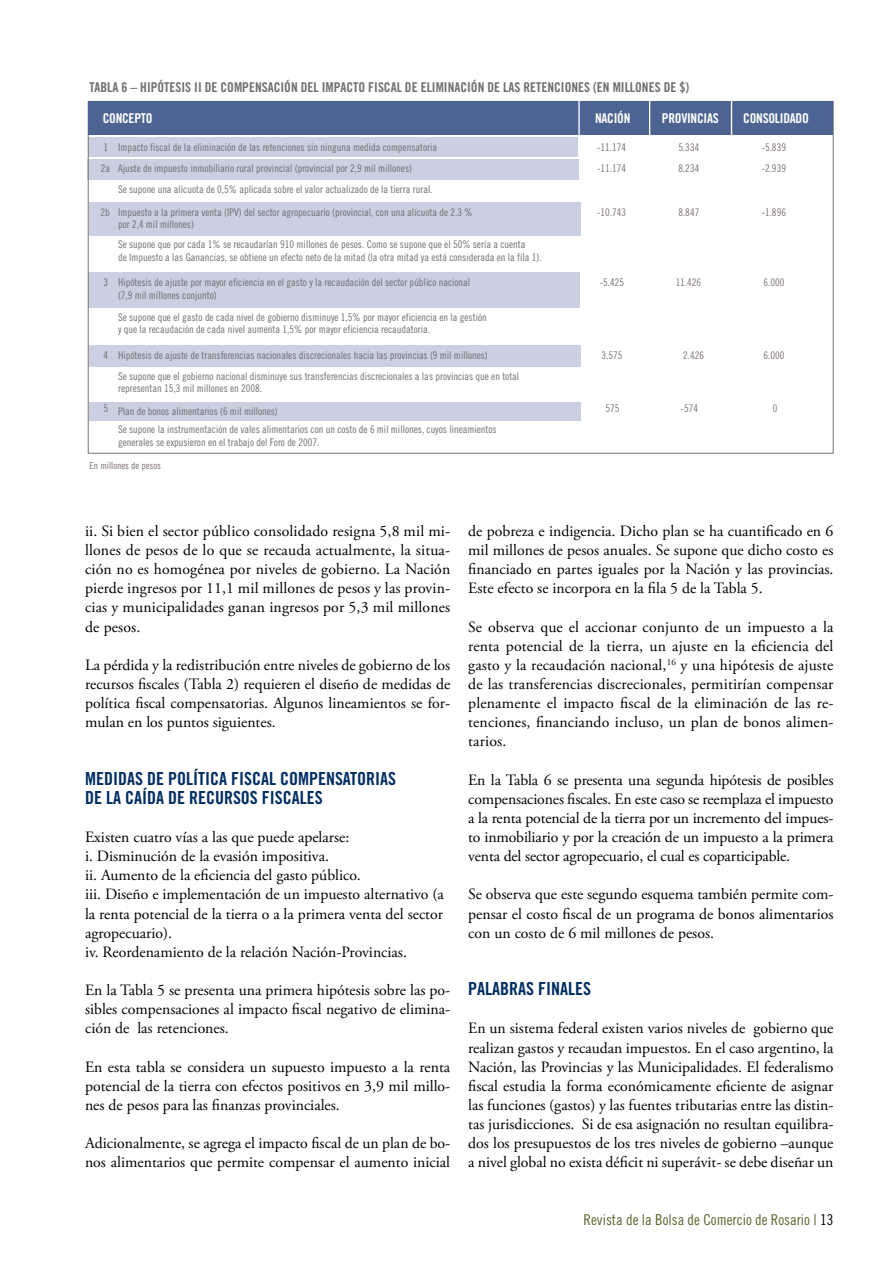
<style>
.page{position:relative;width:893px;height:1263px;background:#fff}
.page>*{position:absolute;margin:0;border:0;box-sizing:border-box;transform-origin:0 0}
.t1{font:18px "Trade Gothic Bold Cond Twenty";color:#002d62}
.t2{font:15.75px/19.2px "Adobe Garamond Pro";color:#000;text-align:justify}
.t3{font:15px "Trade Gothic Cond Eighteen";color:#5e632d}
.t4{font:13.5px "Trade Gothic Bold Cond Twenty";color:#6d6f71}
.t5{font:13.5px "Trade Gothic Bold Cond Twenty";letter-spacing:-.02em;color:#fff}
.t6{font:10.5px/12.6px "Trade Gothic Cond Eighteen";color:#6d6f71}
.t7{font:10.5px "Trade Gothic Cond Eighteen";color:#79706e}
.t8{font:9.75px "Trade Gothic Cond Eighteen";color:#79706e}
.s1{color:#000}
</style>
<div class="page">
<div style="left:89px;top:138px;width:489px;height:19px;background:#cacfe1"></div>
<div style="left:88px;top:159px;width:491px;height:21px;background:#cacfe1"></div>
<div style="left:89px;top:202px;width:491px;height:34px;background:#cacfe1"></div>
<div style="left:88px;top:272px;width:492px;height:35px;background:#cacfe1"></div>
<div style="left:89px;top:345px;width:491px;height:21px;background:#cacfe1"></div>
<div style="left:89px;top:402px;width:491px;height:18px;background:#cacfe1"></div>
<div style="left:89px;top:101px;width:744px;height:33px;background:#4d6492"></div>
<hr style="left:649px;top:99px;width:1px;height:37px;background:#fff">
<hr style="left:578px;top:99px;width:2px;height:37px;background:#fff">
<hr style="left:731px;top:99px;width:1px;height:37px;background:#fff">
<p class="t4" style="left:90px;top:79px;width:601px">TABLA 6 – HIPÓTESIS II DE COMPENSACIÓN DEL IMPACTO FISCAL DE ELIMINACIÓN DE LAS RETENCIONES (EN MILLONES DE $)</p>
<p class="t5" style="left:103px;top:110px;width:51px">CONCEPTO</p>
<p class="t5" style="left:595px;top:110px;width:37px">NACIÓN</p>
<p class="t5" style="left:662px;top:110px;width:58px">PROVINCIAS</p>
<p class="t5" style="left:743px;top:110px;width:67px">CONSOLIDADO</p>
<p class="t6" style="left:103px;top:140px;width:335px">1 Impacto fiscal de la eliminación de las retenciones sin ninguna medida compensatoria</p>
<p class="t7" style="left:597px;top:141px;width:30px">-11.174</p>
<p class="t7" style="left:678px;top:141px;width:22px">5.334</p>
<p class="t7" style="left:762px;top:141px;width:26px">-5.839</p>
<p class="t6" style="left:101px;top:161px;width:313px">2a Ajuste de impuesto inmobiliario rural provincial (provincial por 2,9 mil millones)</p>
<p class="t7" style="left:597px;top:162px;width:30px">-11.174</p>
<p class="t7" style="left:678px;top:162px;width:22px">8.234</p>
<p class="t7" style="left:762px;top:162px;width:26px">-2.939</p>
<p class="t6" style="left:100px;top:177px;width:374px;line-height:22.8px;text-indent:18px">Se supone una alícuota de 0,5% aplicada sobre el valor actualizado de la tierra rural.<br>2b Impuesto a la primera venta (IPV) del sector agropecuario (provincial, con una alícuota de 2.3 %</p>
<p class="t6" style="left:118px;top:218px;width:77px">por 2,4 mil millones)</p>
<p class="t7" style="left:597px;top:206px;width:30px">-10.743</p>
<p class="t7" style="left:678px;top:206px;width:22px">8.847</p>
<p class="t7" style="left:762px;top:206px;width:26px">-1.896</p>
<p class="t6" style="left:118px;top:238px;width:425px">Se supone que por cada 1% se recaudarían 910 millones de pesos. Como se supone que el 50% sería a cuenta<br>de Impuesto a las Ganancias, se obtiene un efecto neto de la mitad (la otra mitad ya está considerada en la fila 1).</p>
<p class="t6" style="left:118px;top:276px;width:354px;text-indent:-15px">3 Hipótesis de ajuste por mayor eficiencia en el gasto y la recaudación del sector público nacional (7,9 mil millones conjunto)</p>
<p class="t7" style="left:600px;top:276px;width:26px">-5.425</p>
<p class="t7" style="left:676px;top:276px;width:27px">11.426</p>
<p class="t7" style="left:763px;top:276px;width:22px">6.000</p>
<p class="t6" style="left:118px;top:310px;width:370px">Se supone que el gasto de cada nivel de gobierno disminuye 1,5% por mayor eficiencia en la gestión y que la recaudación de cada nivel aumenta 1,5% por mayor eficiencia recaudatoria.</p>
<p class="t6" style="left:103px;top:348px;width:386px">4 Hipótesis de ajuste de transferencias nacionales discrecionales hacia las provincias (9 mil millones)</p>
<p class="t7" style="left:601px;top:349px;width:22px">3.575</p>
<p class="t7" style="left:683px;top:349px;width:22px">2.426</p>
<p class="t7" style="left:763px;top:349px;width:22px">6.000</p>
<p class="t6" style="left:118px;top:370px;width:403px">Se supone que el gobierno nacional disminuye sus transferencias discrecionales a las provincias que en total representan 15,3 mil millones en 2008.</p>
<p class="t6" style="left:103px;top:405px;width:176px">5 Plan de bonos alimentarios (6 mil millones)</p>
<p class="t7" style="left:605px;top:402px;width:15px">575</p>
<p class="t7" style="left:681px;top:402px;width:19px">-574</p>
<p class="t7" style="left:773px;top:402px;width:6px">0</p>
<p class="t6" style="left:118px;top:423px;width:380px">Se supone la instrumentación de vales alimentarios con un costo de 6 mil millones, cuyos lineamientos generales se expusieron en el trabajo del Foro de 2007.</p>
<p class="t8" style="left:90px;top:460px;width:73px">En millones de pesos</p>
<p class="t2" style="left:85px;top:522px;width:367px">ii. Si bien el sector público consolidado resigna 5,8 mil mi&shy;llones de pesos de lo que se recauda actualmente, la situa&shy;ción no es homogénea por niveles de gobierno. La Nación pierde ingresos por 11,1 mil millones de pesos y las provin&shy;cias y municipalidades ganan ingresos por 5,3 mil millones de pesos.</p>
<p class="t2" style="left:85px;top:656px;width:367px">La pérdida y la redistribución entre niveles de gobierno de los recursos fiscales (Tabla 2) requieren el diseño de medidas de política fiscal compensatorias. Algunos lineamientos se for&shy;mulan en los puntos siguientes.</p>
<p class="t1" style="left:85px;top:767px;width:20px">MEDIDAS</p>
<p class="t1" style="left:147px;top:767px;width:30px">DE POLÍTICA</p>
<p class="t1" style="left:231px;top:767px;width:17px">FISCAL</p>
<p class="t1" style="left:280px;top:767px;width:10px">COMPENSATORIAS</p>
<p class="t1" style="left:85px;top:786px;width:49px">DELACAÍDA</p>
<p class="t1" style="left:168px;top:786px;width:31px">DE RECURSOS</p>
<p class="t1" style="left:262px;top:786px;width:17px">FISCALES</p>
<p class="t2" style="left:85px;top:828px;width:360px;text-align:left">Existen cuatro vías a las que puede apelarse:<br>i. Disminución de la evasión impositiva.<br>ii. Aumento de la eficiencia del gasto público.<br>iii. Diseño e implementación de un impuesto alternativo (a la renta potencial de la tierra o a la primera venta del sector agropecuario).<br>iv. Reordenamiento de la relación Nación-Provincias.</p>
<p class="t2" style="left:85px;top:981px;width:367px">En la Tabla 5 se presenta una primera hipótesis sobre las po&shy;sibles compensaciones al impacto fiscal negativo de elimina&shy;ción de las retenciones.</p>
<p class="t2" style="left:85px;top:1057px;width:367px">En esta tabla se considera un supuesto impuesto a la renta potencial de la tierra con efectos positivos en 3,9 mil millo&shy;nes de pesos para las finanzas provinciales.</p>
<p class="t2" style="left:85px;top:1134px;width:367px">Adicionalmente, se agrega el impacto fiscal de un plan de bo&shy;nos alimentarios que permite compensar el aumento inicial</p>
<p class="t2" style="left:468px;top:522px;width:367px">de pobreza e indigencia. Dicho plan se ha cuantificado en 6 mil millones de pesos anuales. Se supone que dicho costo es financiado en partes iguales por la Nación y las provincias.<br>Este efecto se incorpora en la fila 5 de la Tabla 5.</p>
<p class="t2" style="left:468px;top:617px;width:367px">Se observa que el accionar conjunto de un impuesto a la renta potencial de la tierra, un ajuste en la eficiencia del gasto y la recaudación nacional,<sup>16</sup> y una hipótesis de ajuste de las transferencias discrecionales, permitirían compensar plenamente el impacto fiscal de la eliminación de las re&shy;tenciones, financiando incluso, un plan de bonos alimen&shy;tarios.</p>
<p class="t2" style="left:468px;top:770px;width:367px">En la Tabla 6 se presenta una segunda hipótesis de posibles compensaciones fiscales. En este caso se reemplaza el impuesto a la renta potencial de la tierra por un incremento del impues&shy;to inmobiliario y por la creación de un impuesto a la primera venta del sector agropecuario, el cual es coparticipable.</p>
<p class="t2" style="left:468px;top:885px;width:367px">Se observa que este segundo esquema también permite com&shy;pensar el costo fiscal de un programa de bonos alimentarios con un costo de 6 mil millones de pesos.</p>
<p class="t1" style="left:468px;top:978px;width:19px">PALABRAS</p>
<p class="t1" style="left:538px;top:978px;width:17px">FINALES</p>
<p class="t2" style="left:468px;top:1019px;width:367px">En un sistema federal existen varios niveles de gobierno que realizan gastos y recaudan impuestos. En el caso argentino, la Nación, las Provincias y las Municipalidades. El federalismo fiscal estudia la forma económicamente eficiente de asignar las funciones (gastos) y las fuentes tributarias entre las distin&shy;tas jurisdicciones. Si de esa asignación no resultan equilibra&shy;dos los presupuestos de los tres niveles de gobierno –aunque a nivel global no exista déficit ni superávit- se debe diseñar un</p>
<p class="t3" style="left:583px;top:1210px;width:251px">Revista de la Bolsa de Comercio de Rosario | <span class="s1">13</span></p>
</div>
